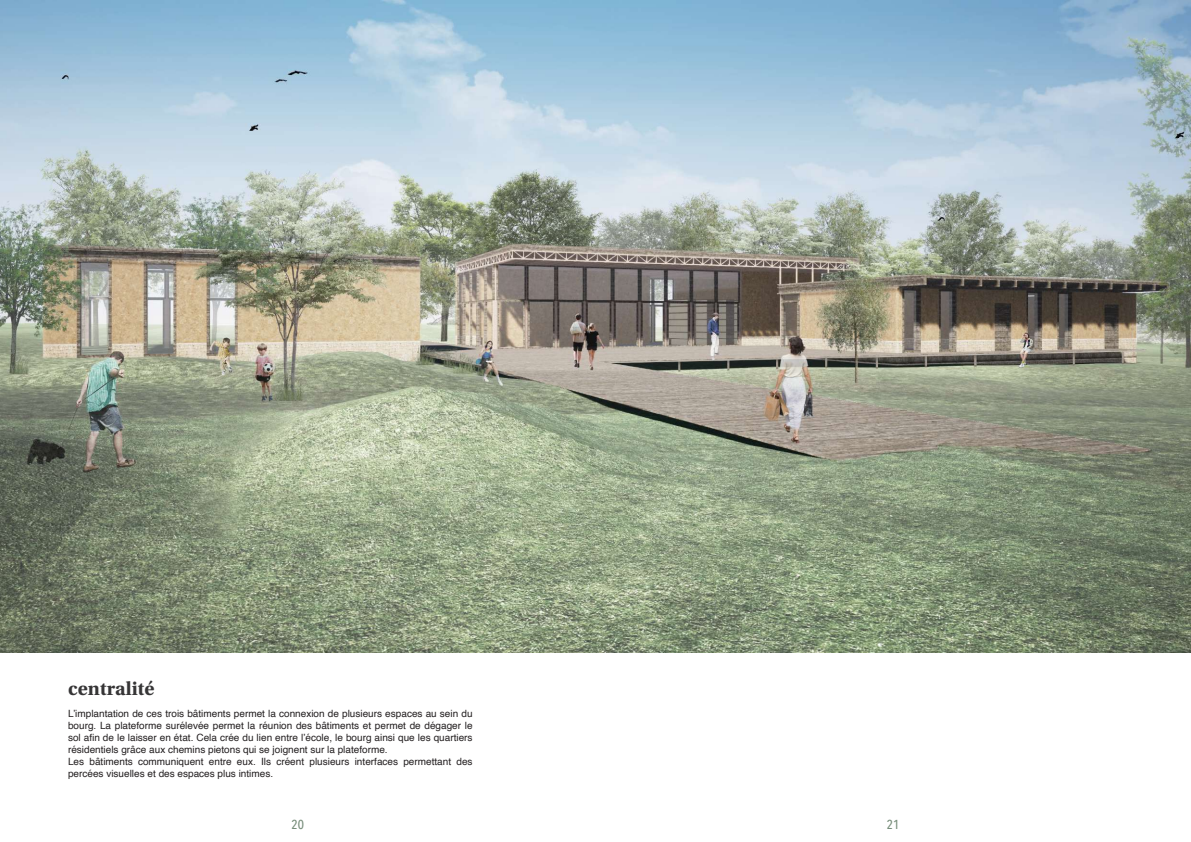
<style>
.page{position:relative;width:1191px;height:842px;background:#fff}
.page>*{position:absolute;margin:0;border:0;box-sizing:border-box;transform-origin:0 0}
.t1{font:700 20px "Utopia Std";color:#363536}
.t2{font:500 13px "Avenir Next Condensed";color:#788e7b}
.t3{font:10px/12px "Helvetica";color:#231f20}
</style>
<div class="page">
<img style="left:0;top:0;width:1191px;height:652px">
<h1 class="t1" style="left:68px;top:677px;width:88px">centralité</h1>
<p class="t3" style="left:68px;top:707px;width:406px">L’implantation de ces trois bâtiments permet la connexion de plusieurs espaces au sein du bourg. La plateforme surélevée permet la réunion des bâtiments et permet de dégager le sol afin de le laisser en état. Cela crée du lien entre l’école, le bourg ainsi que les quartiers résidentiels grâce aux chemins pietons qui se joignent sur la plateforme.<br>Les bâtiments communiquent entre eux. Ils créent plusieurs interfaces permettant des percées visuelles et des espaces plus intimes.</p>
<h2 class="t2" style="left:291px;top:816px;width:14px">20</h2>
<h2 class="t2" style="left:887px;top:816px;width:14px">21</h2>
</div>
